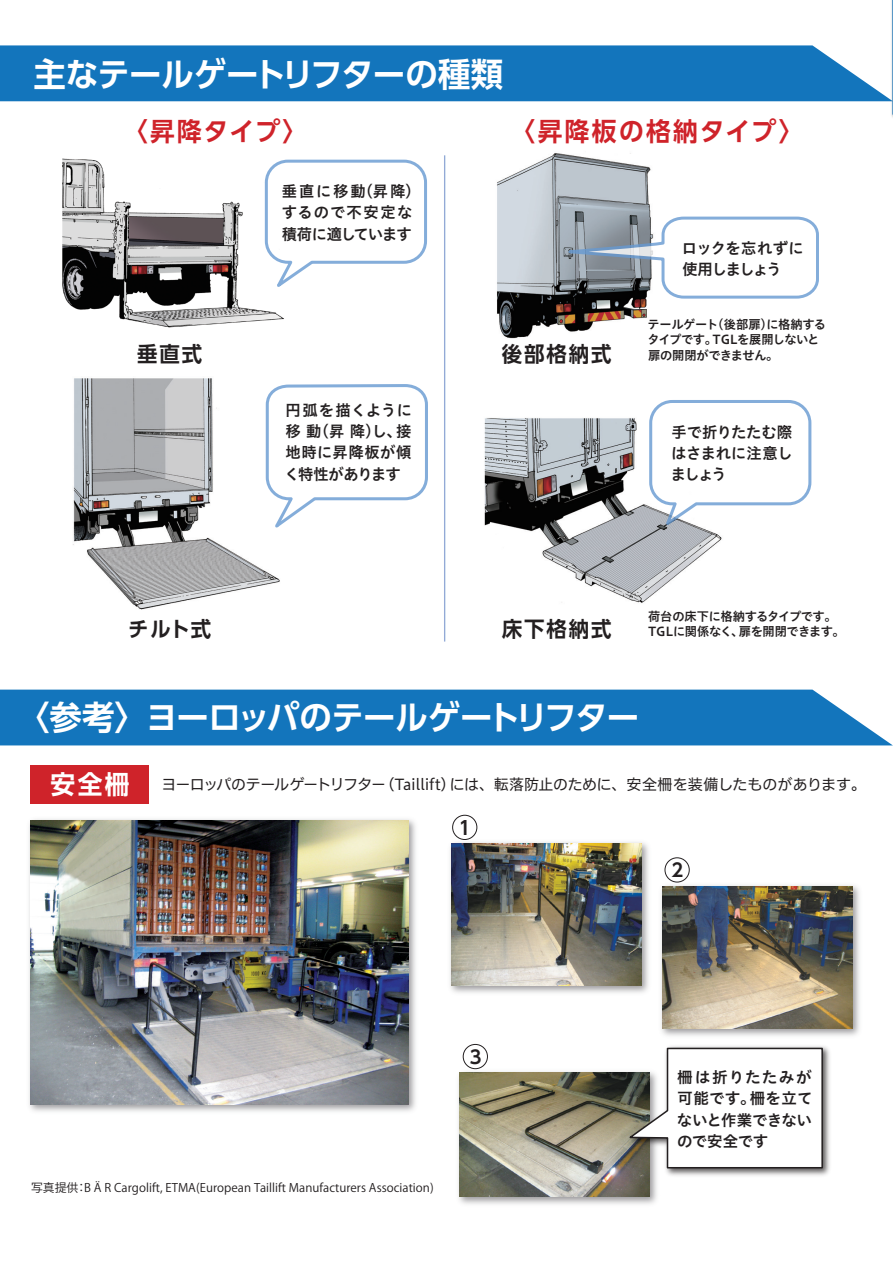
<style>
.page{position:relative;width:893px;height:1263px;background:#fff}
.page>*{position:absolute;margin:0;border:0;box-sizing:border-box;transform-origin:0 0}
.t1{font:700 33.3px "UD Shin Go Pro De";letter-spacing:-.025em;color:#fff}
.t2{font:700 25.65px "UD Shin Go Pro De";letter-spacing:.085em;color:#cf232a;scale:.96 1}
.t3{font:700 25.65px "UD Shin Go Pro De";color:#fff;scale:.96 1}
.t4{font:700 21.3px "UD Shin Go Pro De";letter-spacing:.095em;color:#231f20;scale:.96 1}
.t5{font:700 18.75px "UD Shin Go Pro De";color:#231f20}
.t6{font:700 18.3px "UD Shin Go Pro De";color:#231f20}
.t7{font:15.45px/21.3px "Hiragino UD Sans Std W6";letter-spacing:.005em;color:#231f20}
.t8{font:15.45px/21.3px "Hiragino UD Sans Std W6";letter-spacing:.065em;color:#231f20}
.t9{font:15.45px/21.3px "Hiragino UD Sans Std W6";letter-spacing:-.025em;color:#231f20}
.t10{font:15.45px/21.3px "Hiragino UD Sans Std W6";letter-spacing:-.045em;color:#231f20}
.t11{font:15.45px/21.3px "Hiragino UD Sans Std W6";letter-spacing:.075em;color:#231f20;text-align:right}
.t12{font:15.45px/21.3px "Hiragino UD Sans Std W6";letter-spacing:.03em;color:#231f20;text-align:right}
.t13{font:15px "Hiragino UD Sans F Std W4";letter-spacing:-.025em;color:#231f20}
.t14{font:15px "Hiragino UD Sans F Std W4";letter-spacing:-.06em;color:#231f20}
.t15{font:12.45px/15.1px "Hiragino UD Sans Std W6";letter-spacing:-.035em;color:#231f20}
.t16{font:11.85px "Koz Go Pr 6 N";letter-spacing:.005em;color:#231f20}
</style>
<div class="page">
<div style="left:0;top:690px;width:892px;height:55px;background:#1375bc"></div>
<div style="left:0;top:45px;width:890px;height:56px;background:#1375bc"></div>
<img style="left:73px;top:378px;width:207px;height:232px">
<img style="left:484px;top:418px;width:238px;height:185px">
<img style="left:497px;top:153px;width:154px;height:186px">
<img style="left:62px;top:158px;width:225px;height:170px">
<img style="left:458px;top:1051px;width:199px;height:153px">
<img style="left:459px;top:1073px;width:190px;height:123px">
<img style="left:450px;top:837px;width:199px;height:156px">
<img style="left:452px;top:843px;width:189px;height:143px">
<img style="left:661px;top:880px;width:199px;height:156px">
<img style="left:663px;top:886px;width:190px;height:142px">
<img style="left:624px;top:1046px;width:206px;height:133px">
<svg style="left:626px;top:1047px;width:198px;height:122px"></svg>
<div style="left:30px;top:766px;width:119px;height:38px;background:#cf232a"></div>
<div style="left:453px;top:815px;width:24px;height:24px;background:#fff;border-radius:50%"></div>
<div style="left:452px;top:815px;width:25px;height:25px;border:1px solid #231f20;border-radius:50%"></div>
<div style="left:665px;top:858px;width:24px;height:24px;background:#fff;border-radius:50%"></div>
<div style="left:665px;top:857px;width:25px;height:25px;border:1px solid #231f20;border-radius:50%"></div>
<div style="left:463px;top:1044px;width:24px;height:25px;background:#fff;border-radius:50%"></div>
<div style="left:463px;top:1044px;width:25px;height:25px;border:1px solid #231f20;border-radius:50%"></div>
<svg style="left:265px;top:160px;width:162px;height:127px"></svg>
<svg style="left:649px;top:400px;width:162px;height:125px"></svg>
<svg style="left:266px;top:384px;width:162px;height:144px"></svg>
<svg style="left:568px;top:217px;width:251px;height:82px"></svg>
<img style="left:890px;top:0;width:3px;height:118px">
<hr style="left:892px;top:0;width:1px;height:115px;background:#1375bc">
<img style="left:29px;top:819px;width:387px;height:293px">
<img style="left:31px;top:821px;width:378px;height:283px">
<h1 class="t1" style="left:33px;top:47px;width:471px">主なテールゲートリフターの種類</h1>
<h2 class="t2" style="left:123px;top:110px;width:193px">〈昇降タイプ〉</h2>
<p class="t7" style="left:358px;top:180px;width:64px">（昇降(</p>
<p class="t8" style="left:282px;top:180px;width:132px">垂直に移動<br>するので不安定な積荷に適しています</p>
<h2 class="t2" style="left:511px;top:110px;width:306px">〈昇降板の格納タイプ〈</h2>
<p class="t10" style="left:682px;top:236px;width:123px">ロックを忘れずに使用しましょう</p>
<h3 class="t4" style="left:137px;top:337px;width:69px">垂直式</h3>
<p class="t12" style="left:285px;top:399px;width:128px">円弧を描くように接</p>
<p class="t7" style="left:284px;top:420px;width:129px">移 （動昇降し）、地時に昇降板が傾く特性があります</p>
<h3 class="t4" style="left:502px;top:337px;width:116px">後部格納式</h3>
<p class="t15" style="left:712px;top:316px;width:109px;text-indent:-65px">テールゲート<br>TGLを展開しないと</p>
<p class="t15" style="left:712px;top:316px;width:63px">（後部扉）</p>
<p class="t15" style="left:766px;top:316px;width:61px">に格納する</p>
<p class="t15" style="left:647px;top:331px;width:132px">タイプです。<br>扉の開閉ができません。</p>
<p class="t7" style="left:671px;top:420px;width:124px;text-align:justify">手で折りたたむ際はさまれに注意しましょう</p>
<h3 class="t4" style="left:128px;top:611px;width:88px">チルト式</h3>
<h3 class="t4" style="left:502px;top:611px;width:116px">床下格納式</h3>
<p class="t15" style="left:739px;top:608px;width:108px;text-indent:-91px">荷台の床下に格納するタイプです。扉を開閉できます。</p>
<p class="t15" style="left:648px;top:623px;width:97px">TGLに関係なく、</p>
<h1 class="t1" style="left:17px;top:690px;width:624px">〈参考〉ヨーロッパのテールゲートリフター</h1>
<h2 class="t3" style="left:51px;top:764px;width:84px">安全柵</h2>
<p class="t14" style="left:162px;top:773px;width:225px">ヨーロッパのテールゲートリフター</p>
<p class="t13" style="left:450px;top:773px;width:418px">には、転落防止のために、安全柵を装備したものがあります。</p>
<p class="t13" style="left:380px;top:773px;width:77px">（Taillift）</p>
<h3 class="t5" style="left:459px;top:812px;width:14px">1</h3>
<h3 class="t6" style="left:671px;top:855px;width:13px">2</h3>
<h3 class="t6" style="left:470px;top:1042px;width:13px">3</h3>
<p class="t11" style="left:677px;top:1066px;width:137px">柵は折りたたみが柵を立て</p>
<p class="t9" style="left:677px;top:1087px;width:137px">可能です。<br>ないと作業できないので安全です</p>
<p class="t16" style="left:84px;top:1181px;width:351px">ÄB R Cargolift, ETMA(European Taillift Manufacturers Association(</p>
<p class="t16" style="left:31px;top:1181px;width:49px">写真提供</p>
<p class="t16" style="left:75px;top:1181px;width:13px">：</p>
</div>
